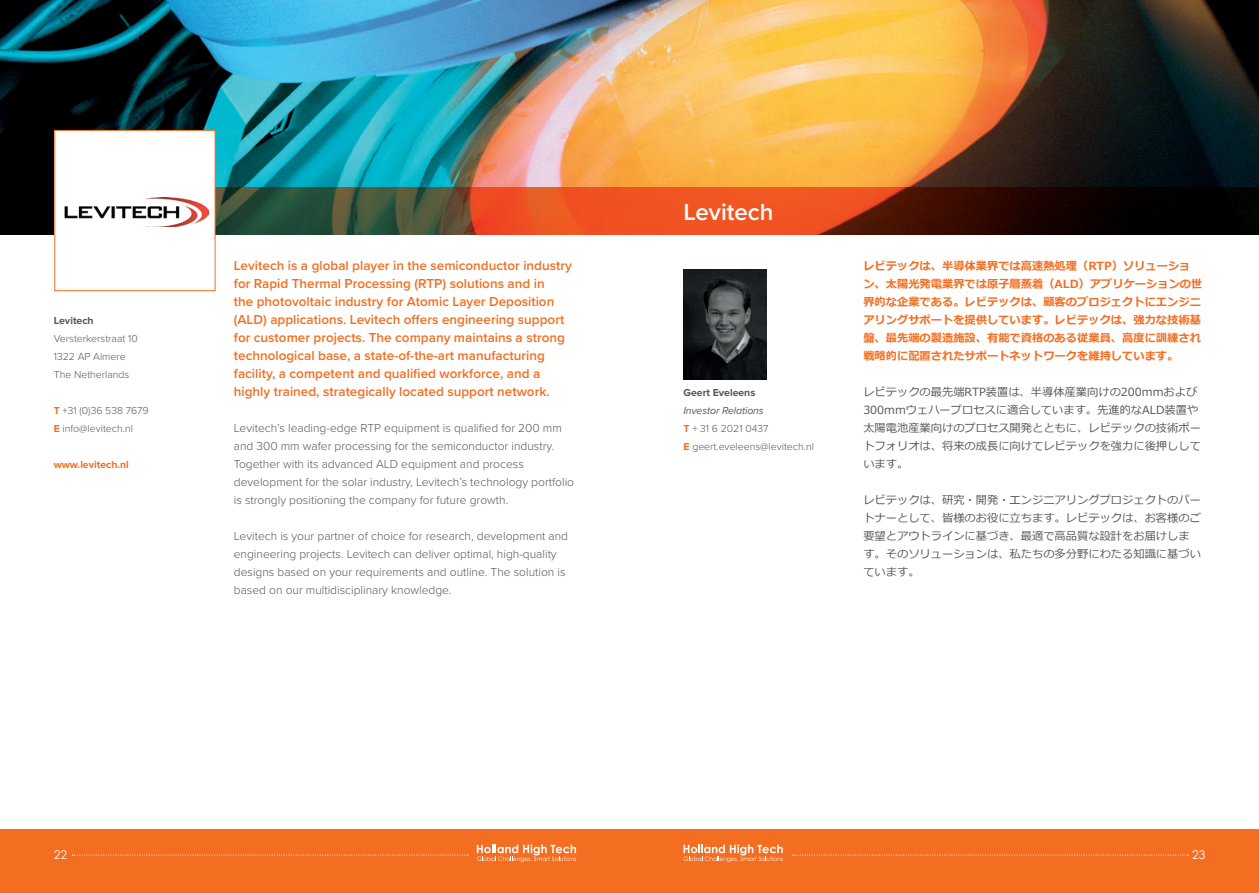
<style>
.page{position:relative;width:1259px;height:893px;background:#fff}
.page>*{position:absolute;margin:0;border:0;box-sizing:border-box;transform-origin:0 0}
.t1{font:600 24px "Proxima Nova";color:#fff}
.t2{font:600 13.5px/18px "Proxima Nova";color:#f36e21}
.t3{font:300 12px/18px "Proxima Nova";color:#555759}
.t4{font:12px "Century Gothic";color:#fff}
.t5{font:11.25px/18px "Meiryo";color:#555759}
.t6{font:700 11.25px/18px "Meiryo";color:#f36e21}
.t7{font:300 10.5px/18px "Proxima Nova";color:#555759}
.t8{font:700 10.5px "Proxima Nova";color:#555759}
.t9{font:700 10.5px "Proxima Nova";color:#f36e21}
.s1{font-weight:700;color:#f36e21}
.s2{font-weight:400;font-style:italic}
</style>
<div class="page">
<div style="left:0;top:829px;width:1259px;height:64px;background:#f36e21"></div>
<svg style="left:72px;top:855px;width:396px;height:1px"></svg>
<svg style="left:793px;top:855px;width:395px;height:1px"></svg>
<svg style="left:477px;top:844px;width:99px;height:18px"></svg>
<svg style="left:683px;top:844px;width:100px;height:18px"></svg>
<img style="left:0;top:0;width:1259px;height:187px">
<img style="left:683px;top:270px;width:83px;height:110px">
<img style="left:215px;top:187px;width:1044px;height:47px">
<div style="left:0;top:187px;width:54px;height:47px;background:#000"></div>
<div style="left:55px;top:130px;width:160px;height:161px;background:#fff"></div>
<img style="left:64px;top:198px;width:144px;height:29px">
<div style="left:54px;top:130px;width:161px;height:161px;border:1px solid #f36e21"></div>
<p class="t8" style="left:54px;top:314px;width:41px">Levitech</p>
<p class="t7" style="left:54px;top:329px;width:85px">Versterkerstraat 10<br>1322 AP Almere<br>The Netherlands</p>
<p class="t7" style="left:54px;top:401px;width:96px"><span class="s1">T</span> +31 (0)36 538 7679<br><span class="s1">E</span> info@levitech.nl</p>
<p class="t9" style="left:54px;top:458px;width:77px">www.levitech.nl</p>
<p class="t2" style="left:234px;top:256px;width:340px">Levitech is a global player in the semiconductor industry for Rapid Thermal Processing (RTP) solutions and in<br>the photovoltaic industry for Atomic Layer Deposition (ALD) applications. Levitech offers engineering support for customer projects. The company maintains a strong technological base, a state-of-the-art manufacturing facility, a competent and qualified workforce, and a highly trained, strategically located support network.</p>
<p class="t3" style="left:234px;top:418px;width:342px">Levitech’s leading-edge RTP equipment is qualified for 200 mm and 300 mm wafer processing for the semiconductor industry.<br>Together with its advanced ALD equipment and process development for the solar industry, Levitech’s technology portfolio is strongly positioning the company for future growth.</p>
<p class="t3" style="left:234px;top:526px;width:336px">Levitech is your partner of choice for research, development and engineering projects. Levitech can deliver optimal, high-quality designs based on your requirements and outline. The solution is based on our multidisciplinary knowledge.</p>
<h1 class="t1" style="left:683px;top:194px;width:91px">Levitech</h1>
<p class="t8" style="left:683px;top:386px;width:73px">Geert Eveleens</p>
<p class="t7" style="left:683px;top:401px;width:132px"><span class="s2">Investor Relations<br></span><span class="s1">T</span> + 31 6 2021 0437<br><span class="s1">E</span> geert.eveleens@levitech.nl</p>
<p class="t6" style="left:863px;top:257px;width:340px">レビテックは、半導体業界では高速熱処理（RTP）ソリューション、太陽光発電業界では原子層蒸着（ALD）アプリケーションの世界的な企業である。レビテックは、顧客のプロジェクトにエンジニアリングサポートを提供しています。レビテックは、強力な技術基盤、最先端の製造施設、有能で資格のある従業員、高度に訓練され戦略的に配置されたサポートネットワークを維持しています。</p>
<p class="t5" style="left:863px;top:384px;width:339px">レビテックの最先端RTP装置は、半導体産業向けの200mmおよび<br>300mmウェハープロセスに適合しています。先進的なALD装置や太陽電池産業向けのプロセス開発とともに、レビテックの技術ポートフォリオは、将来の成長に向けてレビテックを強力に後押ししています。</p>
<p class="t5" style="left:863px;top:492px;width:339px">レビテックは、研究・開発・エンジニアリングプロジェクトのパートナーとして、皆様のお役に立ちます。レビテックは、お客様のご要望とアウトラインに基づき、最適で高品質な設計をお届けします。そのソリューションは、私たちの多分野にわたる知識に基づいています。</p>
<p class="t4" style="left:54px;top:846px;width:15px">22</p>
<p class="t4" style="left:1192px;top:846px;width:15px">23</p>
</div>
